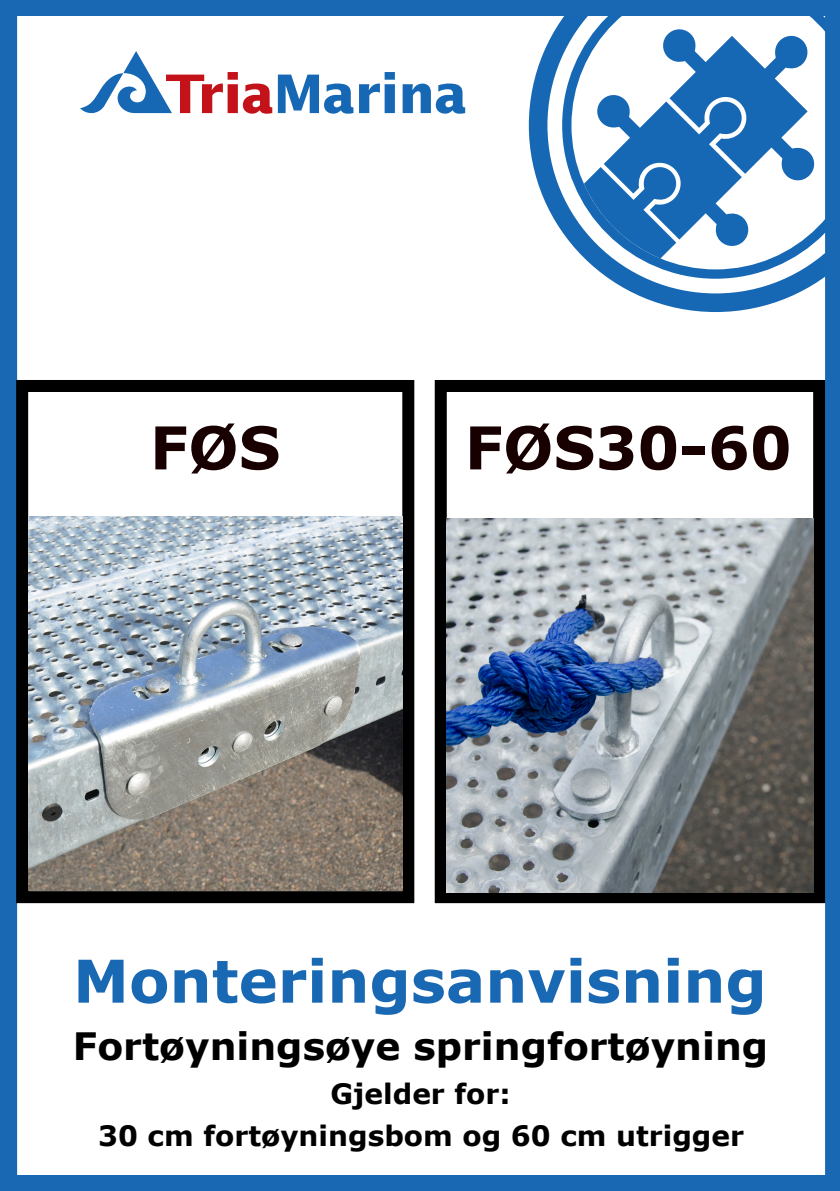
<style>
.page{position:relative;width:840px;height:1191px;background:#fff}
.page>*{position:absolute;margin:0;border:0;box-sizing:border-box;transform-origin:0 0}
.t1{font:700 59px "Verdana";color:#1968b3}
.t2{font:700 59px "Verdana";color:#190000}
.t3{font:700 37.6px "Verdana";color:#000}
.t4{font:700 28px "Verdana";color:#000}
</style>
<div class="page">
<svg style="left:528px;top:45px;width:270px;height:267px"></svg>
<svg style="left:547px;top:19px;width:275px;height:274px"></svg>
<svg style="left:562px;top:17px;width:260px;height:262px"></svg>
<svg style="left:80px;top:51px;width:192px;height:63px"></svg>
<svg style="left:278px;top:75px;width:75px;height:39px"></svg>
<svg style="left:359px;top:72px;width:35px;height:41px"></svg>
<svg style="left:402px;top:83px;width:63px;height:31px"></svg>
<div style="left:0;top:0;width:12px;height:1191px;background:#1968b3"></div>
<div style="left:1px;top:0;width:838px;height:1191px;border:16px solid #1968b3"></div>
<div style="left:16px;top:380px;width:398px;height:523px;border:12px solid #000"></div>
<div style="left:434px;top:380px;width:390px;height:523px;border:12px solid #000"></div>
<img style="left:446px;top:518px;width:366px;height:374px">
<img style="left:28px;top:517px;width:374px;height:373px">
<p class="t2" style="left:150px;top:406px;width:132px">FØS</p>
<p class="t2" style="left:464px;top:406px;width:328px">FØS30-60</p>
<p class="t1" style="left:73px;top:939px;width:695px">Monteringsanvisning</p>
<p class="t3" style="left:73px;top:1020px;width:696px">Fortøyningsøye springfortøyning</p>
<p class="t4" style="left:330px;top:1074px;width:182px">Gjelder for:</p>
<p class="t4" style="left:98px;top:1116px;width:647px">30 cm fortøyningsbom og 60 cm utrigger</p>
</div>
